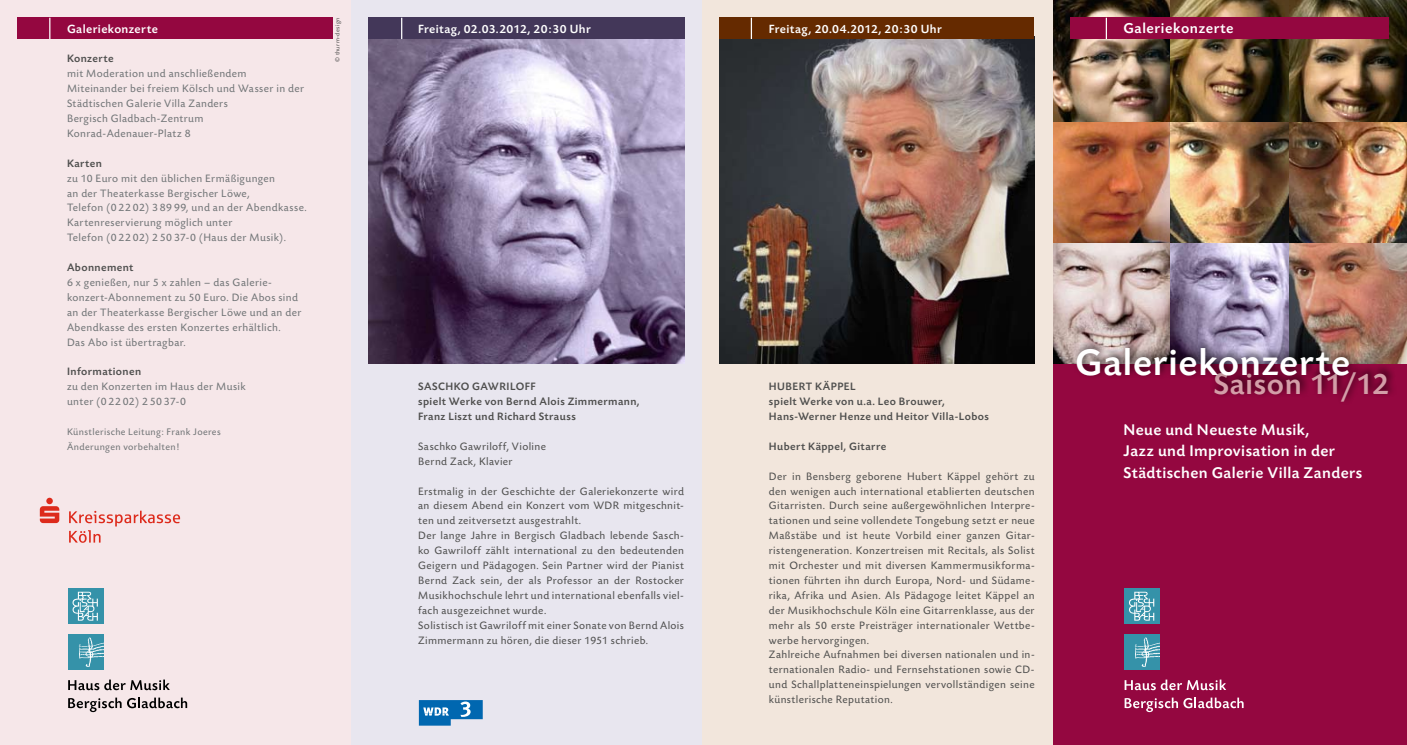
<style>
.page{position:relative;width:1407px;height:745px;background:#fff}
.page>*{position:absolute;margin:0;border:0;box-sizing:border-box;transform-origin:0 0}
.t1{font:500 38.75px "Today SB";letter-spacing:.015em;color:#fff}
.t2{font:500 31.25px "Today SB";letter-spacing:.02em;color:#d39ea8}
.t3{font:500 16.25px/21.2px "Today SB";letter-spacing:.025em;color:#fff}
.t4{font:500 15px "Today SB";letter-spacing:.04em;color:#fff}
.t5{font:500 12.5px "Today SB";letter-spacing:.025em;color:#fff}
.t6{font:11.25px/14.9px "Today SB";letter-spacing:.035em;color:#4e4e4d}
.t7{font:11.25px/14.9px "Today SB";letter-spacing:.035em;color:#707476}
.t8{font:500 11.25px/14.9px "Today SB";letter-spacing:.035em;color:#4e4e4d}
.t9{font:10px/14.9px "Today SB";letter-spacing:.04em;color:#707476}
.t10{font:6.25px "Today SB";letter-spacing:.05em;color:#4e4e4d}
</style>
<div class="page">
<div style="left:1052px;top:0;width:355px;height:744px;background:#940740"></div>
<img style="left:1052px;top:0;width:118px;height:122px">
<img style="left:1052px;top:122px;width:118px;height:121px">
<svg style="left:1052px;top:243px;width:118px;height:120px;background:#c6b3af"></svg>
<img style="left:1170px;top:0;width:119px;height:122px">
<img style="left:1170px;top:122px;width:119px;height:121px">
<svg style="left:1170px;top:243px;width:119px;height:94px;background:#a69bb9"></svg>
<img style="left:1289px;top:0;width:118px;height:122px">
<img style="left:1289px;top:122px;width:118px;height:121px">
<img style="left:1289px;top:243px;width:118px;height:120px">
<div style="left:351px;top:0;width:351px;height:744px;background:#e8e6ef"></div>
<img style="left:368px;top:39px;width:316px;height:324px">
<div style="left:702px;top:0;width:350px;height:744px;background:#f2e6dc"></div>
<img style="left:719px;top:39px;width:315px;height:324px">
<div style="left:0;top:0;width:351px;height:744px;background:#f6e7e9"></div>
<div style="left:1070px;top:18px;width:319px;height:21px;background:#940740"></div>
<svg style="left:1106px;top:18px;width:1px;height:21px"></svg>
<div style="left:719px;top:18px;width:315px;height:21px;background:#652a00"></div>
<svg style="left:751px;top:18px;width:1px;height:21px"></svg>
<div style="left:368px;top:18px;width:316px;height:21px;background:#433759"></div>
<svg style="left:401px;top:18px;width:1px;height:21px"></svg>
<div style="left:18px;top:18px;width:315px;height:21px;background:#940740"></div>
<svg style="left:49px;top:18px;width:1px;height:21px"></svg>
<div style="left:1124px;top:588px;width:36px;height:35px;background:#3592a9"></div>
<svg style="left:1129px;top:591px;width:25px;height:29px"></svg>
<img style="left:1124px;top:634px;width:36px;height:36px">
<svg style="left:1124px;top:679px;width:102px;height:10px"></svg>
<svg style="left:1124px;top:697px;width:119px;height:14px"></svg>
<div style="left:68px;top:588px;width:36px;height:35px;background:#3592a9"></div>
<svg style="left:73px;top:591px;width:25px;height:29px"></svg>
<svg style="left:103px;top:634px;width:1px;height:35px"></svg>
<img style="left:68px;top:634px;width:35px;height:36px">
<svg style="left:68px;top:679px;width:102px;height:10px"></svg>
<svg style="left:68px;top:697px;width:119px;height:14px"></svg>
<svg style="left:69px;top:510px;width:111px;height:32px"></svg>
<svg style="left:40px;top:497px;width:19px;height:25px"></svg>
<div style="left:1209px;top:361px;width:187px;height:44px;background:#000;opacity:.75"></div>
<div style="left:1071px;top:337px;width:287px;height:42px;background:#000;opacity:.75"></div>
<svg style="left:419px;top:700px;width:64px;height:25px;background:#3d8ac1"></svg>
<p class="t5" style="left:67px;top:22px;width:92px">Galeriekonzerte</p>
<p class="t8" style="left:67px;top:52px;width:48px">Konzerte</p>
<p class="t7" style="left:67px;top:67px;width:239px">mit Moderation und anschließendem Miteinander bei freiem Kölsch und Wasser in der Städtischen Galerie Villa Zanders<br>Bergisch Gladbach-Zentrum Konrad-Adenauer-Platz 8</p>
<p class="t8" style="left:67px;top:156px;width:36px">Karten</p>
<p class="t7" style="left:67px;top:171px;width:241px">zu 10 Euro mit den üblichen Ermäßigungen<br>an der Theaterkasse Bergischer Löwe,<br>Telefon (0 22 02) 3 89 99, und an der Abendkasse.<br>Kartenreservierung möglich unter<br>Telefon (0 22 02) 2 50 37-0 (Haus der Musik).</p>
<p class="t8" style="left:67px;top:260px;width:68px">Abonnement</p>
<p class="t7" style="left:67px;top:275px;width:236px">6 x genießen, nur 5 x zahlen – das Galerie&shy;konzert-Abonnement zu 50 Euro. Die Abos sind an der Theaterkasse Bergischer Löwe und an der Abendkasse des ersten Konzertes erhältlich.<br>Das Abo ist übertragbar.</p>
<p class="t8" style="left:67px;top:364px;width:76px">Informationen</p>
<p class="t7" style="left:67px;top:379px;width:180px">zu den Konzerten im Haus der Musik unter (0 22 02) 2 50 37-0</p>
<p class="t9" style="left:67px;top:424px;width:155px">Künstlerische Leitung: Frank Joeres<br>Änderungen vorbehalten!</p>
<p class="t10" style="left:334px;top:62px;width:46px;rotate:-90deg">© thurm-design</p>
<p class="t5" style="left:769px;top:22px;width:174px">Freitag, 20.04.2012, 20:30 Uhr</p>
<p class="t5" style="left:418px;top:22px;width:174px">Freitag, 02.03.2012, 20:30 Uhr</p>
<p class="t8" style="left:418px;top:379px;width:223px">Saschko Gawriloff<br>spielt Werke von Bernd Alois Zimmermann,<br>Franz Liszt und Richard Strauss</p>
<p class="t6" style="left:418px;top:439px;width:129px">Saschko Gawriloff, Violine<br>Bernd Zack, Klavier</p>
<p class="t6" style="left:418px;top:483px;width:267px">Erstmalig in der Geschichte der Galeriekonzerte wird an diesem Abend ein Konzert vom WDR mitgeschnit&shy;ten und zeitversetzt ausgestrahlt.<br>Der lange Jahre in Bergisch Gladbach lebende Sasch&shy;ko Gawriloff zählt international zu den bedeutenden Geigern und Pädagogen. Sein Partner wird der Pianist Bernd Zack sein, der als Professor an der Rostocker Musikhochschule lehrt und international ebenfalls viel&shy;fach ausgezeichnet wurde.<br>Solistisch ist Gawriloff mit einer Sonate von Bernd Alois Zimmermann zu hören, die dieser 1951 schrieb.</p>
<p class="t8" style="left:769px;top:379px;width:222px">Hu bert Käppel<br>spielt Werke von u.a. Leo Brouwer,<br>Hans-Werner Henze und Heitor Villa-Lobos</p>
<p class="t8" style="left:769px;top:439px;width:119px">Hubert Käppel, Gitarre</p>
<p class="t6" style="left:769px;top:468px;width:267px">Der in Bensberg geborene Hubert Käppel gehört zu den wenigen auch international etablierten deutschen Gitarristen. Durch seine außergewöhnlichen Interpre&shy;tationen und seine vollendete Tongebung setzt er neue Maßstäbe und ist heute Vorbild einer ganzen Gitar&shy;ristengeneration. Konzertreisen mit Recitals, als Solist mit Orchester und mit diversen Kammermusikforma&shy;tionen führten ihn durch Europa, Nord- und Südame&shy;rika, Afrika und Asien. Als Pädagoge leitet Käppel an der Musikhochschule Köln eine Gitarrenklasse, aus der mehr als 50 erste Preisträger internationaler Wettbe&shy;werbe hervorgingen.<br>Zahlreiche Aufnahmen bei diversen nationalen und in&shy;ternationalen Radio- und Fernsehstationen sowie CD&shy;und Schallplatteneinspielungen vervollständigen seine künstlerische Reputation.</p>
<h3 class="t4" style="left:1123px;top:20px;width:111px">Galeriekonzerte</h3>
<h1 class="t1" style="left:1075px;top:342px;width:276px">Galeriekonzerte</h1>
<h2 class="t2" style="left:1213px;top:367px;width:177px">Saison 11/12</h2>
<h3 class="t3" style="left:1123px;top:419px;width:240px">Neue und Neueste Musik,<br>Jazz und Improvisation in der<br>Städtischen Galerie Villa Zanders</h3>
</div>
